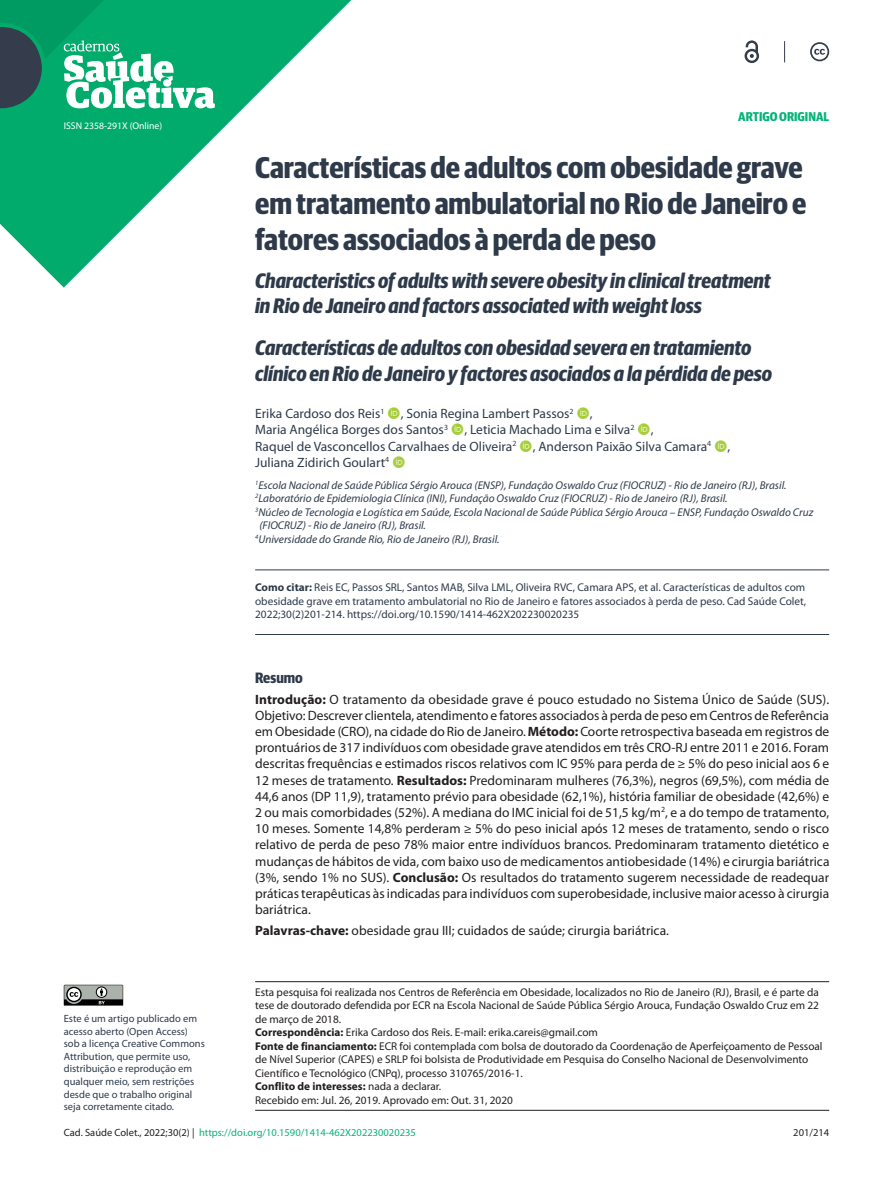
<style>
.page{position:relative;width:893px;height:1191px;background:#fff}
.page>*{position:absolute;margin:0;border:0;box-sizing:border-box;transform-origin:0 0}
.ArticleTitle{font:700 30px/36px "Guardian Sans Cond";color:#2e3a4a}
.ArticleTitle-Trans1{font:italic 700 21px/25.2px "Guardian Sans Cond";color:#2e3a4a}
.AbstractTitle{font:700 15px "Guardian Sans Cond";color:#2e3a4a}
.Abstract{font:13.5px/16.2px "Myriad Pro";color:#231f20;text-align:justify}
.Authors{font:13.5px/16.2px "Myriad Pro";color:#2e3a4a}
.Keywords{font:13.5px "Myriad Pro";color:#231f20}
.t1{font:700 12.75px "Guardian Sans Cond";color:#05b479}
.Affiliations{font:italic 11.25px/13.5px "Myriad Pro";color:#2e3a4a}
.HowToCite{font:11.25px/13.5px "Myriad Pro";color:#2e3a4a;text-align:justify}
.fnFinancial-disclosu{font:11.25px/13.5px "Myriad Pro";color:#231f20}
.fnArticleOther{font:11.25px/13.5px "Myriad Pro";color:#231f20;text-align:justify}
.Correspondence{font:11.25px "Myriad Pro";color:#231f20}
.History{font:11.25px "Myriad Pro";color:#231f20}
.fnConflict{font:700 11.25px "Myriad Pro";color:#231f20}
.t2{font:10.5px/12.6px "Myriad Pro";color:#2e3a4a}
.t3{font:10.5px "Myriad Pro";color:#05b479}
.t4{font:10.5px "Myriad Pro";color:#231f20}
.t5{font:9.75px "Myriad Pro";color:#fff}
.s1{font-weight:700}
.s2{font-weight:400}
.s3{color:#231f20}
</style>
<div class="page">
<svg style="left:0;top:125px;width:227px;height:162px;fill:#00ab6c"></svg>
<svg style="left:0;top:0;width:352px;height:125px"></svg>
<svg style="left:744px;top:40px;width:15px;height:23px"></svg>
<svg style="left:810px;top:42px;width:19px;height:19px"></svg>
<svg style="left:784px;top:41px;width:1px;height:21px"></svg>
<svg style="left:64px;top:984px;width:59px;height:21px"></svg>
<hr style="left:255px;top:569px;width:574px;height:1px;background:#2e3a4a">
<hr style="left:255px;top:634px;width:574px;height:1px;background:#2e3a4a">
<hr style="left:255px;top:981px;width:574px;height:1px;background:#231f20">
<hr style="left:255px;top:1110px;width:574px;height:1px;background:#231f20">
<p class="t5" style="left:64px;top:120px;width:100px">ISSN 2358-291X (Online)</p>
<p class="t2" style="left:64px;top:1012px;width:143px">Este é um artigo publicado em acesso aberto (Open Access) sob a licença Creative Commons<br>Attribution, que permite uso, distribuição e reprodução em qualquer meio, sem restrições desde que o trabalho original seja corretamente citado.</p>
<p class="t1" style="left:738px;top:107px;width:92px">ARTIGO ORIGINAL</p>
<p class="ArticleTitle" style="left:255px;top:147px;width:553px">Características de adultos com obesidade grave em tratamento ambulatorial no Rio de Janeiro e fatores associados à perda de peso</p>
<p class="ArticleTitle-Trans1" style="left:255px;top:266px;width:517px">Characteristics of adults with severe obesity in clinical treatment in Rio de Janeiro and factors associated with weight loss</p>
<p class="ArticleTitle-Trans1" style="left:255px;top:334px;width:519px">Características de adultos con obesidad severa en tratamiento clínico en Rio de Janeiro y factores asociados a la pérdida de peso</p>
<p class="Authors" style="left:255px;top:405px;width:477px">Erika Cardoso dos Reis<sup>1</sup> , Sonia Regina Lambert Passos<sup>2</sup> ,<br>Maria Angélica Borges dos Santos<sup>3</sup> , Leticia Machado Lima e Silva<sup>2</sup> ,<br>Raquel de Vasconcellos Carvalhaes de Oliveira<sup>2</sup> , Anderson Paixão Silva Camara<sup>4</sup> , Juliana Zidirich Goulart<sup>4</sup></p>
<p class="Affiliations" style="left:255px;top:478px;width:533px"><sup>1</sup>Escola Nacional de Saúde Pública Sérgio Arouca (ENSP), Fundação Oswaldo Cruz (FIOCRUZ) - Rio de Janeiro (RJ), Brasil.</p>
<p class="Affiliations" style="left:255px;top:491px;width:474px"><sup>2</sup>Laboratório de Epidemiologia Clínica (INI), Fundação Oswaldo Cruz (FIOCRUZ) - Rio de Janeiro (RJ), Brasil.</p>
<p class="Affiliations" style="left:259px;top:505px;width:555px;text-indent:-4px"><sup>3</sup>Núcleo de Tecnologia e Logística em Saúde, Escola Nacional de Saúde Pública Sérgio Arouca – ENSP, Fundação Oswaldo Cruz (FIOCRUZ) - Rio de Janeiro (RJ), Brasil.</p>
<p class="Affiliations" style="left:255px;top:532px;width:246px"><sup>4</sup>Universidade do Grande Rio, Rio de Janeiro (RJ), Brasil.</p>
<p class="HowToCite" style="left:255px;top:580px;width:553px"><span class="s1">Como citar:</span> Reis EC, Passos SRL, Santos MAB, Silva LML, Oliveira RVC, Camara APS, et al. Características de adultos com obesidade grave em tratamento ambulatorial no Rio de Janeiro e fatores associados à perda de peso. Cad Saúde Colet, 2022;30(2)201-214. https://doi.org/10.1590/1414-462X202230020235</p>
<p class="AbstractTitle" style="left:255px;top:667px;width:49px">Resumo</p>
<p class="Abstract" style="left:255px;top:690px;width:576px"><span class="s1">Introdução:</span> O tratamento da obesidade grave é pouco estudado no Sistema Único de Saúde (SUS).<br>Objetivo: Descrever clientela, atendimento e fatores associados à perda de peso em Centros de Referência em Obesidade (CRO), na cidade do Rio de Janeiro. <span class="s1">Método:</span> Coorte retrospectiva baseada em registros de prontuários de 317 indivíduos com obesidade grave atendidos em três CRO-RJ entre 2011 e 2016. Foram descritas frequências e estimados riscos relativos com IC 95% para perda de ≥ 5% do peso inicial aos 6 e 12 meses de tratamento. <span class="s1">Resultados:</span> Predominaram mulheres (76,3%), negros (69,5%), com média de 44,6 anos (DP 11,9), tratamento prévio para obesidade (62,1%), história familiar de obesidade (42,6%) e 2 ou mais comorbidades (52%). A mediana do IMC inicial foi de 51,5 kg/m<sup>2</sup>, e a do tempo de tratamento, 10 meses. Somente 14,8% perderam ≥ 5% do peso inicial após 12 meses de tratamento, sendo o risco relativo de perda de peso 78% maior entre indivíduos brancos. Predominaram tratamento dietético e mudanças de hábitos de vida, com baixo uso de medicamentos antiobesidade (14%) e cirurgia bariátrica (3%, sendo 1% no SUS). <span class="s1">Conclusão:</span> Os resultados do tratamento sugerem necessidade de readequar práticas terapêuticas às indicadas para indivíduos com superobesidade, inclusive maior acesso à cirurgia bariátrica.</p>
<p class="Keywords" style="left:255px;top:921px;width:415px"><span class="s1">Palavras-chave:</span> obesidade grau III; cuidados de saúde; cirurgia bariátrica.</p>
<p class="fnArticleOther" style="left:255px;top:985px;width:565px">Esta pesquisa foi realizada nos Centros de Referência em Obesidade, localizados no Rio de Janeiro (RJ), Brasil, e é parte da tese de doutorado defendida por ECR na Escola Nacional de Saúde Pública Sérgio Arouca, Fundação Oswaldo Cruz em 22 de março de 2018.</p>
<p class="Correspondence" style="left:255px;top:1025px;width:344px"><span class="s1">Correspondência:</span> Erika Cardoso dos Reis. E-mail: erika.careis@gmail.com</p>
<p class="fnFinancial-disclosu" style="left:255px;top:1039px;width:569px"><span class="s1">Fonte de financiamento:</span> ECR foi contemplada com bolsa de doutorado da Coordenação de Aperfeiçoamento de Pessoal de Nível Superior (CAPES) e SRLP foi bolsista de Produtividade em Pesquisa do Conselho Nacional de Desenvolvimento<br>Científico e Tecnológico (CNPq), processo 310765/2016-1.</p>
<p class="fnConflict" style="left:255px;top:1079px;width:188px">Conflito de interesses: <span class="s2">nada a declarar.</span></p>
<p class="History" style="left:255px;top:1093px;width:259px">Recebido em: Jul. 26, 2019. Aprovado em: Out. 31, 2020</p>
<p class="t3" style="left:64px;top:1125px;width:354px"><span class="s3">Cad. Saúde Colet., 2022;30(2) |</span> https://doi.org/10.1590/1414-462X202230020235</p>
<p class="t4" style="left:793px;top:1125px;width:37px">201/214</p>
</div>
